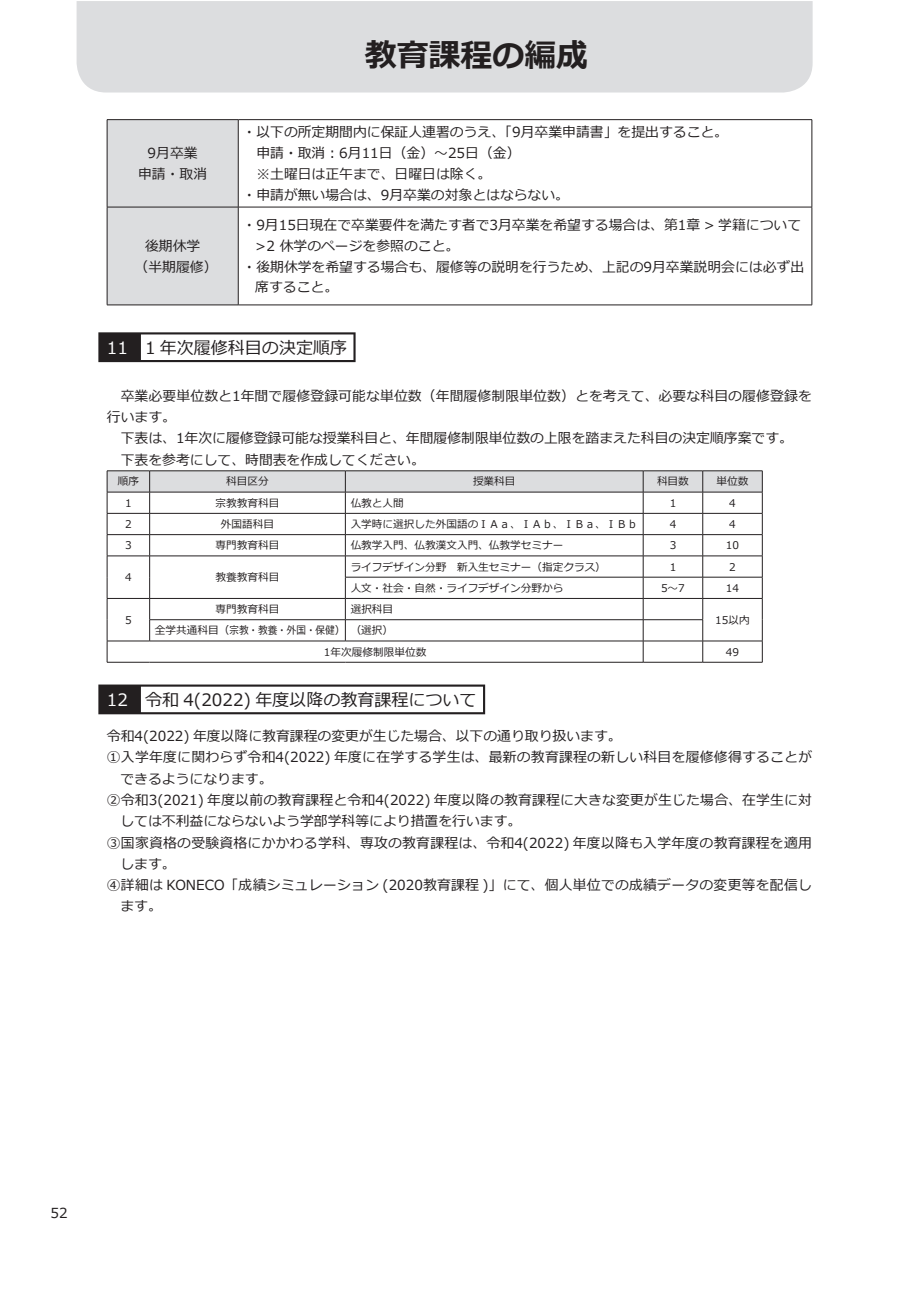
<style>
.page{position:relative;width:919px;height:1289px;background:#fff}
.page>*{position:absolute;margin:0;border:0;box-sizing:border-box;transform-origin:0 0}
.t1{font:700 31.95px "Meiryo";color:#231f20}
.t2{font:16.95px "Meiryo";color:#231f20}
.t3{font:13.8px/20.7px "Meiryo";color:#231f20}
.t4{font:13.8px "Meiryo";letter-spacing:.02em;color:#231f20}
.t5{font:10.65px/21.3px "Meiryo";color:#231f20}
.s1{color:#fff}
</style>
<div class="page">
<div style="left:77px;top:1px;width:735px;height:91px;background:#dcdddf"></div>
<div style="left:98px;top:332px;width:257px;height:30px;background:#231f20"></div>
<div style="left:141px;top:334px;width:212px;height:26px;background:#fff"></div>
<svg style="left:98px;top:684px;width:387px;height:30px;background:#3a3637"></svg>
<div style="left:141px;top:686px;width:342px;height:26px;background:#fff"></div>
<div style="left:108px;top:120px;width:130px;height:185px;background:#dcdddf"></div>
<hr style="left:238px;top:120px;width:1px;height:87px;background:#231f20">
<hr style="left:238px;top:207px;width:1px;height:98px;background:#231f20">
<hr style="left:238px;top:119px;width:574px;height:1px;background:#231f20">
<hr style="left:238px;top:207px;width:574px;height:1px;background:#231f20">
<hr style="left:238px;top:305px;width:574px;height:1px;background:#231f20">
<hr style="left:107px;top:207px;width:131px;height:1px;background:#231f20">
<hr style="left:107px;top:305px;width:131px;height:1px;background:#231f20">
<hr style="left:107px;top:119px;width:131px;height:1px;background:#231f20">
<hr style="left:107px;top:120px;width:1px;height:87px;background:#231f20">
<hr style="left:107px;top:207px;width:1px;height:98px;background:#231f20">
<hr style="left:811px;top:120px;width:1px;height:87px;background:#231f20">
<hr style="left:811px;top:207px;width:1px;height:98px;background:#231f20">
<hr style="left:107px;top:470px;width:43px;height:1px;background:#231f20">
<hr style="left:150px;top:470px;width:195px;height:1px;background:#231f20">
<hr style="left:345px;top:470px;width:298px;height:1px;background:#231f20">
<hr style="left:643px;top:470px;width:59px;height:1px;background:#231f20">
<hr style="left:702px;top:470px;width:60px;height:1px;background:#231f20">
<hr style="left:107px;top:662px;width:43px;height:1px;background:#231f20">
<hr style="left:150px;top:662px;width:195px;height:1px;background:#231f20">
<hr style="left:345px;top:662px;width:298px;height:1px;background:#231f20">
<hr style="left:643px;top:662px;width:59px;height:1px;background:#231f20">
<hr style="left:702px;top:662px;width:60px;height:1px;background:#231f20">
<svg style="left:107px;top:471px;width:656px;height:191px"></svg>
<p class="t3" style="left:138px;top:144px;width:71px;text-align:center">9月卒業<br>申請・取消</p>
<p class="t3" style="left:135px;top:236px;width:84px;text-align:center">後期休学<br>（半期履修）</p>
<h1 class="t1" style="left:365px;top:33px;width:225px">教育課程の編成</h1>
<p class="t3" style="left:242px;top:123px;width:487px">・以下の所定期間内に保証人連署のうえ、「9月卒業申請書」を提出すること。　申請・取消：6月11日（金）～25日（金）<br>　※土曜日は正午まで、日曜日は除く。<br>・申請が無い場合は、9月卒業の対象とはならない。</p>
<p class="t3" style="left:242px;top:215px;width:560px">・9月15日現在で卒業要件を満たす者で3月卒業を希望する場合は、第1章 &gt; 学籍について</p>
<p class="t3" style="left:255px;top:236px;width:206px">&gt;2 休学のページを参照のこと。</p>
<p class="t3" style="left:242px;top:257px;width:563px">・後期休学を希望する場合も、履修等の説明を行うため、上記の9月卒業説明会には必ず出</p>
<p class="t3" style="left:255px;top:278px;width:84px">席すること。</p>
<p class="t2" style="left:107px;top:336px;width:242px"><span class="s1">11</span>　1 年次履修科目の決定順序</p>
<p class="t3" style="left:107px;top:386px;width:706px;line-height:21.3px;text-indent:14px">卒業必要単位数と1年間で履修登録可能な単位数（年間履修制限単位数）とを考えて、必要な科目の履修登録を行います。</p>
<p class="t3" style="left:121px;top:428px;width:673px;line-height:21.3px">下表は、1年次に履修登録可能な授業科目と、年間履修制限単位数の上限を踏まえた科目の決定順序案です。下表を参考にして、時間表を作成してください。</p>
<p class="t5" style="left:118px;top:471px;width:23px">順序</p>
<p class="t5" style="left:226px;top:471px;width:44px">科目区分</p>
<p class="t5" style="left:473px;top:471px;width:44px">授業科目</p>
<p class="t5" style="left:657px;top:471px;width:33px">科目数</p>
<p class="t5" style="left:716px;top:471px;width:33px">単位数</p>
<p class="t5" style="left:125px;top:493px;width:8px">1</p>
<p class="t5" style="left:215px;top:493px;width:65px">宗教教育科目</p>
<p class="t5" style="left:350px;top:493px;width:55px">仏教と人間</p>
<p class="t5" style="left:669px;top:493px;width:8px">1</p>
<p class="t5" style="left:729px;top:493px;width:8px">4</p>
<p class="t5" style="left:125px;top:514px;width:8px">2</p>
<p class="t5" style="left:221px;top:514px;width:55px">外国語科目</p>
<p class="t5" style="left:350px;top:514px;width:289px">入学時に選択した外国語のⅠＡａ、ⅠＡｂ、ⅠＢａ、ⅠＢｂ</p>
<p class="t5" style="left:669px;top:514px;width:8px">4</p>
<p class="t5" style="left:729px;top:514px;width:8px">4</p>
<p class="t5" style="left:125px;top:535px;width:8px">3</p>
<p class="t5" style="left:215px;top:535px;width:65px">専門教育科目</p>
<p class="t5" style="left:350px;top:535px;width:214px">仏教学入門、仏教漢文入門、仏教学セミナー</p>
<p class="t5" style="left:669px;top:535px;width:8px">3</p>
<p class="t5" style="left:725px;top:535px;width:15px">10</p>
<p class="t5" style="left:125px;top:567px;width:8px">4</p>
<p class="t5" style="left:215px;top:567px;width:65px">教養教育科目</p>
<p class="t5" style="left:350px;top:556px;width:257px">ライフデザイン分野　新入生セミナー（指定クラス）</p>
<p class="t5" style="left:669px;top:556px;width:8px">1</p>
<p class="t5" style="left:729px;top:556px;width:8px">2</p>
<p class="t5" style="left:350px;top:578px;width:214px">人文・社会・自然・ライフデザイン分野から</p>
<p class="t5" style="left:661px;top:578px;width:25px">5～7</p>
<p class="t5" style="left:725px;top:578px;width:15px">14</p>
<p class="t5" style="left:125px;top:609px;width:8px">5</p>
<p class="t5" style="left:215px;top:599px;width:65px">専門教育科目</p>
<p class="t5" style="left:350px;top:599px;width:44px">選択科目</p>
<p class="t5" style="left:324px;top:620px;width:104px;text-indent:-169px">全学共通科目（宗教・教養・外国・保健）（選択）<br>1年次履修制限単位数</p>
<p class="t5" style="left:715px;top:609px;width:36px">15以内</p>
<p class="t5" style="left:725px;top:641px;width:15px">49</p>
<p class="t2" style="left:107px;top:688px;width:371px"><span class="s1">12</span>　令和 4(2022) 年度以降の教育課程について</p>
<p class="t3" style="left:107px;top:726px;width:516px">令和4(2022) 年度以降に教育課程の変更が生じた場合、以下の通り取り扱います。</p>
<p class="t4" style="left:107px;top:747px;width:706px">①入学年度に関わらず令和4(2022) 年度に在学する学生は、最新の教育課程の新しい科目を履修修得することが</p>
<p class="t3" style="left:120px;top:769px;width:154px">できるようになります。</p>
<p class="t3" style="left:107px;top:790px;width:706px">②令和3(2021) 年度以前の教育課程と令和4(2022) 年度以降の教育課程に大きな変更が生じた場合、在学生に対</p>
<p class="t3" style="left:120px;top:811px;width:402px">しては不利益にならないよう学部学科等により措置を行います。</p>
<p class="t4" style="left:107px;top:832px;width:706px">③国家資格の受験資格にかかわる学科、専攻の教育課程は、令和4(2022) 年度以降も入学年度の教育課程を適用</p>
<p class="t3" style="left:120px;top:854px;width:57px">します。</p>
<p class="t4" style="left:107px;top:875px;width:706px">④詳細は KONECO「成績シミュレーション (2020教育課程 )」にて、個人単位での成績データの変更等を配信し</p>
<p class="t3" style="left:120px;top:896px;width:43px">ます。</p>
<p class="t3" style="left:50px;top:1203px;width:19px">52</p>
</div>
